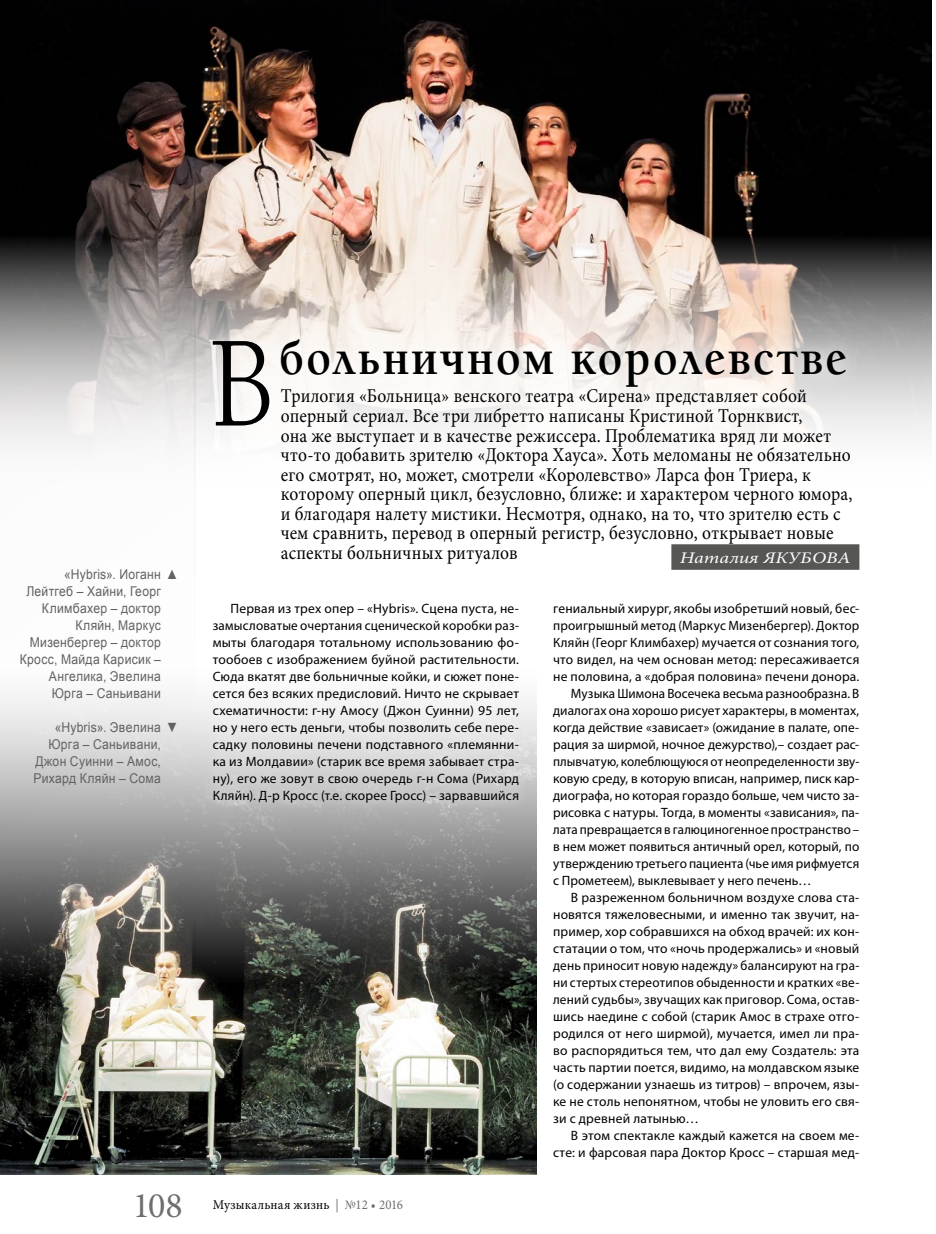
<style>
.page{position:relative;width:936px;height:1234px;background:#fff}
.page>*{position:absolute;margin:0;border:0;box-sizing:border-box;transform-origin:0 0}
.СТАТЬЯ-ЗАГОЛОВОК{font:132.9px "Alliance C";color:#000;scale:.9 1}
.СТАТЬЯ-ЗАГОЛОВОК-2{font:700 52.5px "Alliance C";letter-spacing:.05em;color:#000;scale:.9 1}
.t1{font:36px "Minion Pro";color:#6e6e6e}
.СТАТЬЯ-ПОДЗАГОЛОВОК{font:19.5px/19.5px "Minion Pro";letter-spacing:.015em;color:#000;scale:.9 1}
.СТАТЬЯ-АВТОР{font:italic 16.2px "Minion Pro";color:#fff;scale:1.22 1}
.t2{font:13.5px/17px "Myriad Pro";letter-spacing:.015em;color:#000;text-align:justify}
.Arrow-left{font:13.5px "Arial";letter-spacing:.025em;color:#626261;scale:.9 1}
.t3{font:13.5px "Minion Pro";letter-spacing:.02em;color:#000;scale:.95 1}
.s1{color:#6e6e6e}
</style>
<div class="page">
<img style="left:0;top:696px;width:536px;height:478px">
<img style="left:0;top:0;width:931px;height:448px">
<svg style="left:202px;top:696px;width:335px;height:473px;background:#7d7e7b"></svg>
<svg style="left:194px;top:321px;width:685px;height:249px"></svg>
<div style="left:671px;top:544px;width:188px;height:25px;background:#565655"></div>
<p class="Arrow-left" style="left:64px;top:565px;width:128px">«Hybris». Иоганн ▲</p>
<p class="Arrow-left" style="left:26px;top:582px;width:151px">Лейтгеб – Хайни, Георг</p>
<p class="Arrow-left" style="left:42px;top:599px;width:134px">Климбахер – доктор</p>
<p class="Arrow-left" style="left:76px;top:616px;width:96px">Кляйн, Маркус</p>
<p class="Arrow-left" style="left:30px;top:633px;width:147px">Мизенбергер – доктор</p>
<p class="Arrow-left" style="left:20px;top:650px;width:158px">Кросс, Майда Карисик –</p>
<p class="Arrow-left" style="left:49px;top:667px;width:126px">Ангелика, Эвелина</p>
<p class="Arrow-left" style="left:52px;top:684px;width:123px">Юрга – Саньивани</p>
<p class="Arrow-left" style="left:55px;top:718px;width:139px">«Hybris». Эвелина ▼</p>
<p class="Arrow-left" style="left:48px;top:735px;width:127px">Юрга – Саньивани,</p>
<p class="Arrow-left" style="left:35px;top:752px;width:141px">Джон Суинни – Амос,</p>
<p class="Arrow-left" style="left:33px;top:769px;width:143px">Рихард Кляйн – Сома</p>
<p class="СТАТЬЯ-ЗАГОЛОВОК" style="left:209px;top:303px;width:73px">В</p>
<p class="СТАТЬЯ-ЗАГОЛОВОК-2" style="left:279px;top:326px;width:632px">больничном королевстве</p>
<p class="СТАТЬЯ-ПОДЗАГОЛОВОК" style="left:281px;top:386px;width:636px">Трилогия «Больница» венского театра «Сирена» представляет собой оперный сериал. Все три либретто написаны Кристиной Торнквист,<br>она же выступает и в качестве режиссера. Проблематика вряд ли может что‑то добавить зрителю «Доктора Хауса». Хоть меломаны не обязательно его смотрят, но, может, смотрели «Королевство» Ларса фон Триера, к которому оперный цикл, безусловно, ближе: и характером черного юмора, и благодаря налету мистики. Несмотря, однако, на то, что зрителю есть с чем сравнить, перевод в оперный регистр, безусловно, открывает новые аспекты больничных ритуалов</p>
<p class="СТАТЬЯ-АВТОР" style="left:679px;top:546px;width:142px">Наталия ЯКУБОВА</p>
<p class="t2" style="left:213px;top:599px;width:308px;text-indent:18px">Первая из трех опер – «Hybris». Сцена пуста, не‑ замысловатые очертания сценической коробки раз‑ мыты благодаря тотальному использованию фо‑ тообоев с изображением буйной растительности.<br>Сюда вкатят две больничные койки, и сюжет поне‑ сется без всяких предисловий. Ничто не скрывает схематичности: г-ну Амосу (Джон Суинни) 95 лет, но у него есть деньги, чтобы позволить себе пере‑ садку половины печени подставного «племянни‑ ка из Молдавии» (старик все время забывает стра‑ ну), его же зовут в свою очередь г-н Сома (Рихард Кляйн). Д-р Кросс (т.е. скорее Гросс) – зарвавшийся</p>
<p class="t2" style="left:553px;top:599px;width:308px">гениальный хирург, якобы изобретший новый, бес‑ проигрышный метод (Маркус Мизенбергер). Доктор Кляйн (Георг Климбахер) мучается от сознания того, что видел, на чем основан метод: пересаживается не половина, а «добрая половина» печени донора.</p>
<p class="t2" style="left:553px;top:684px;width:308px;text-indent:18px">Музыка Шимона Восечека весьма разнообразна. В диалогах она хорошо рисует характеры, в моментах, когда действие «зависает» (ожидание в палате, опе‑ рация за ширмой, ночное дежурство),– создает рас‑ плывчатую, колеблющуюся от неопределенности зву‑ ковую среду, в которую вписан, например, писк кар‑ диографа, но которая гораздо больше, чем чисто за‑ рисовка с натуры. Тогда, в моменты «зависания», па‑ лата превращается в галюциногенное пространство – в нем может появиться античный орел, который, по утверждению третьего пациента (чье имя рифмуется с Прометеем), выклевывает у него печень…</p>
<p class="t2" style="left:553px;top:888px;width:308px;text-indent:18px">В разреженном больничном воздухе слова ста‑ новятся тяжеловесными, и именно так звучит, на‑ пример, хор собравшихся на обход врачей: их кон‑ статации о том, что «ночь продержались» и «новый день приносит новую надежду» балансируют на гра‑ ни стертых стереотипов обыденности и кратких «ве‑ лений судьбы», звучащих как приговор. Сома, остав‑ шись наедине с собой (старик Амос в страхе отго‑ родился от него ширмой), мучается, имел ли пра‑ во распорядиться тем, что дал ему Создатель: эта часть партии поется, видимо, на молдавском языке (о содержании узнаешь из титров) – впрочем, язы‑ ке не столь непонятном, чтобы не уловить его свя‑ зи с древней латынью…</p>
<p class="t2" style="left:553px;top:1126px;width:308px;text-align:right">В этом спектакле каждый кажется на своем ме‑ сте: и фарсовая пара Доктор Кросс – старшая мед‑</p>
<h3 class="t1" style="left:133px;top:1181px;width:52px">108</h3>
<p class="t3" style="left:213px;top:1195px;width:202px">Музыкальная жизнь <span class="s1">| №12 • 2016</span></p>
</div>
